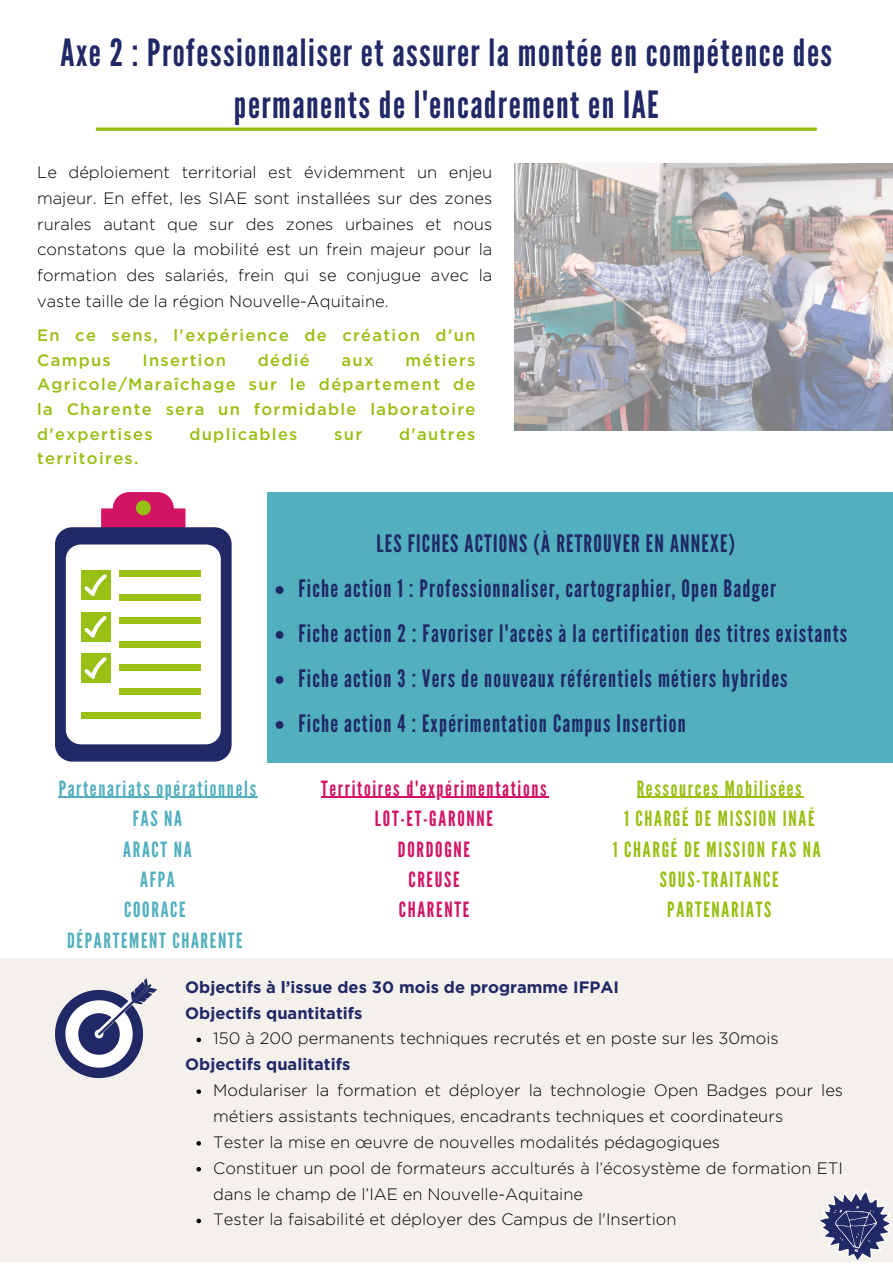
<style>
.page{position:relative;width:893px;height:1264px;background:#fff}
.page>*{position:absolute;margin:0;border:0;box-sizing:border-box;transform-origin:0 0}
.t1{font:37.5px/51.8px "League Gothic";letter-spacing:.04em;color:#202866;text-align:center}
.t2{font:24px "League Gothic";letter-spacing:.05em;color:#202866}
.t3{font:21px "League Gothic";letter-spacing:.08em;color:#98bf13}
.t4{font:21px "League Gothic";letter-spacing:.08em;color:#51afbe}
.t5{font:21px "League Gothic";letter-spacing:.08em;color:#d11464}
.t6{font:300 16.5px/25.8px "Gotham";color:#000}
.t7{font:500 16.5px/24.8px "Gotham";letter-spacing:.08em;color:#98bf13}
.t8{font:700 16.5px "Gotham";color:#202866}
</style>
<div class="page">
<hr style="left:59px;top:797px;width:199px;height:1px;background:#51afbe">
<div style="left:0;top:958px;width:892px;height:304px;background:#f4f1ec"></div>
<svg style="left:817px;top:1190px;width:75px;height:72px"></svg>
<svg style="left:101px;top:492px;width:84px;height:35px"></svg>
<div style="left:136px;top:500px;width:15px;height:15px;background:#98bf13;border-radius:50%"></div>
<div style="left:55px;top:527px;width:176px;height:234px;background:#202866;border-radius:17px"></div>
<div style="left:66px;top:544px;width:155px;height:200px;background:#fff;border-radius:15px"></div>
<div style="left:120px;top:570px;width:81px;height:7px;background:#98bf13"></div>
<div style="left:120px;top:594px;width:81px;height:6px;background:#98bf13"></div>
<div style="left:120px;top:617px;width:81px;height:7px;background:#98bf13"></div>
<div style="left:120px;top:641px;width:81px;height:6px;background:#98bf13"></div>
<div style="left:120px;top:665px;width:81px;height:6px;background:#98bf13"></div>
<div style="left:120px;top:688px;width:81px;height:6px;background:#98bf13"></div>
<div style="left:81px;top:712px;width:120px;height:6px;background:#98bf13"></div>
<div style="left:81px;top:570px;width:29px;height:30px;background:#98bf13"></div>
<div style="left:81px;top:612px;width:29px;height:29px;background:#98bf13"></div>
<div style="left:81px;top:653px;width:29px;height:30px;background:#98bf13"></div>
<svg style="left:84px;top:574px;width:23px;height:22px"></svg>
<svg style="left:84px;top:616px;width:23px;height:21px"></svg>
<svg style="left:84px;top:657px;width:23px;height:22px"></svg>
<svg style="left:196px;top:1037px;width:5px;height:5px"></svg>
<svg style="left:196px;top:1089px;width:5px;height:4px"></svg>
<svg style="left:196px;top:1141px;width:5px;height:4px"></svg>
<svg style="left:196px;top:1167px;width:5px;height:4px"></svg>
<svg style="left:196px;top:1218px;width:5px;height:5px"></svg>
<hr style="left:321px;top:797px;width:227px;height:1px;background:#d11464">
<hr style="left:636px;top:797px;width:167px;height:1px;background:#98bf13">
<div style="left:267px;top:492px;width:625px;height:270px;background:#51afbe"></div>
<svg style="left:275px;top:586px;width:8px;height:8px"></svg>
<svg style="left:275px;top:631px;width:8px;height:8px"></svg>
<svg style="left:275px;top:676px;width:8px;height:8px"></svg>
<svg style="left:275px;top:721px;width:8px;height:8px"></svg>
<svg style="left:55px;top:978px;width:102px;height:100px"></svg>
<svg style="left:96px;top:127px;width:720px;height:4px"></svg>
<img style="left:514px;top:163px;width:378px;height:268px">
<p class="t1" style="left:61px;top:28px;width:773px">Axe 2 : Professionnaliser et assurer la montée en compétence des permanents de l'encadrement en IAE</p>
<p class="t6" style="left:37px;top:160px;width:456px;text-align:justify">Le déploiement territorial est évidemment un enjeu majeur. En effet, les SIAE sont installées sur des zones rurales autant que sur des zones urbaines et nous constatons que la mobilité est un frein majeur pour la formation des salariés, frein qui se conjugue avec la vaste taille de la région Nouvelle-Aquitaine.</p>
<p class="t7" style="left:37px;top:323px;width:440px">En ce sens, l'expérience de création d'un<br>Campus</p>
<p class="t7" style="left:37px;top:348px;width:440px;text-align:justify;text-indent:368px">métiers Agricole/Maraîchage sur le département de la Charente sera un formidable laboratoire d'expertises</p>
<p class="t7" style="left:142px;top:348px;width:85px">Insertion</p>
<p class="t7" style="left:258px;top:348px;width:54px">dédié</p>
<p class="t7" style="left:341px;top:348px;width:34px">aux</p>
<p class="t7" style="left:189px;top:422px;width:110px">duplicables</p>
<p class="t7" style="left:334px;top:422px;width:29px">sur</p>
<p class="t7" style="left:399px;top:422px;width:78px">d'autres</p>
<p class="t7" style="left:37px;top:447px;width:103px">territoires.</p>
<p class="t2" style="left:376px;top:530px;width:360px">LES FICHES ACTIONS (À RETROUVER EN ANNEXE)</p>
<p class="t2" style="left:298px;top:575px;width:479px">Fiche action 1 : Professionnaliser, cartographier, Open Badger</p>
<p class="t2" style="left:298px;top:620px;width:550px">Fiche action 2 : Favoriser l'accès à la certification des titres existants</p>
<p class="t2" style="left:298px;top:664px;width:490px">Fiche action 3 : Vers de nouveaux référentiels métiers hybrides</p>
<p class="t2" style="left:298px;top:709px;width:389px">Fiche action 4 : Expérimentation Campus Insertion</p>
<p class="t4" style="left:59px;top:776px;width:199px">Partenariats opérationnels</p>
<p class="t4" style="left:133px;top:806px;width:51px">FAS NA</p>
<p class="t4" style="left:123px;top:836px;width:70px">ARACT NA</p>
<p class="t4" style="left:140px;top:867px;width:36px">AFPA</p>
<p class="t4" style="left:124px;top:897px;width:63px">COORACE</p>
<p class="t4" style="left:67px;top:928px;width:177px">DÉPARTEMENT CHARENTE</p>
<p class="t8" style="left:185px;top:979px;width:435px">Objectifs à l’issue des 30 mois de programme IFPAI</p>
<p class="t8" style="left:185px;top:1005px;width:179px">Objectifs quantitatifs</p>
<p class="t6" style="left:213px;top:1026px;width:567px">150 à 200 permanents techniques recrutés et en poste sur les 30mois</p>
<p class="t8" style="left:185px;top:1057px;width:166px">Objectifs qualitatifs</p>
<p class="t6" style="left:213px;top:1078px;width:631px">Modulariser la formation et déployer la technologie Open Badges pour les métiers assistants techniques, encadrants techniques et coordinateurs</p>
<p class="t6" style="left:213px;top:1129px;width:508px">Tester la mise en œuvre de nouvelles modalités pédagogiques</p>
<p class="t6" style="left:213px;top:1155px;width:631px">Constituer un pool de formateurs acculturés à l’écosystème de formation ETI dans le champ de l’IAE en Nouvelle-Aquitaine</p>
<p class="t6" style="left:213px;top:1207px;width:464px">Tester la faisabilité et déployer des Campus de l'Insertion</p>
<p class="t5" style="left:321px;top:776px;width:227px">Territoires d'expérimentations</p>
<p class="t5" style="left:375px;top:806px;width:119px">LOT-ET-GARONNE</p>
<p class="t5" style="left:398px;top:836px;width:74px">DORDOGNE</p>
<p class="t5" style="left:408px;top:867px;width:53px">CREUSE</p>
<p class="t5" style="left:399px;top:897px;width:72px">CHARENTE</p>
<p class="t3" style="left:636px;top:776px;width:166px">Ressources Mobilisées</p>
<p class="t3" style="left:624px;top:806px;width:192px">1 CHARGÉ DE MISSION INAÉ</p>
<p class="t3" style="left:612px;top:836px;width:209px">1 CHARGÉ DE MISSION FAS NA</p>
<p class="t3" style="left:660px;top:867px;width:120px">SOUS-TRAITANCE</p>
<p class="t3" style="left:667px;top:897px;width:105px">PARTENARIATS</p>
</div>
